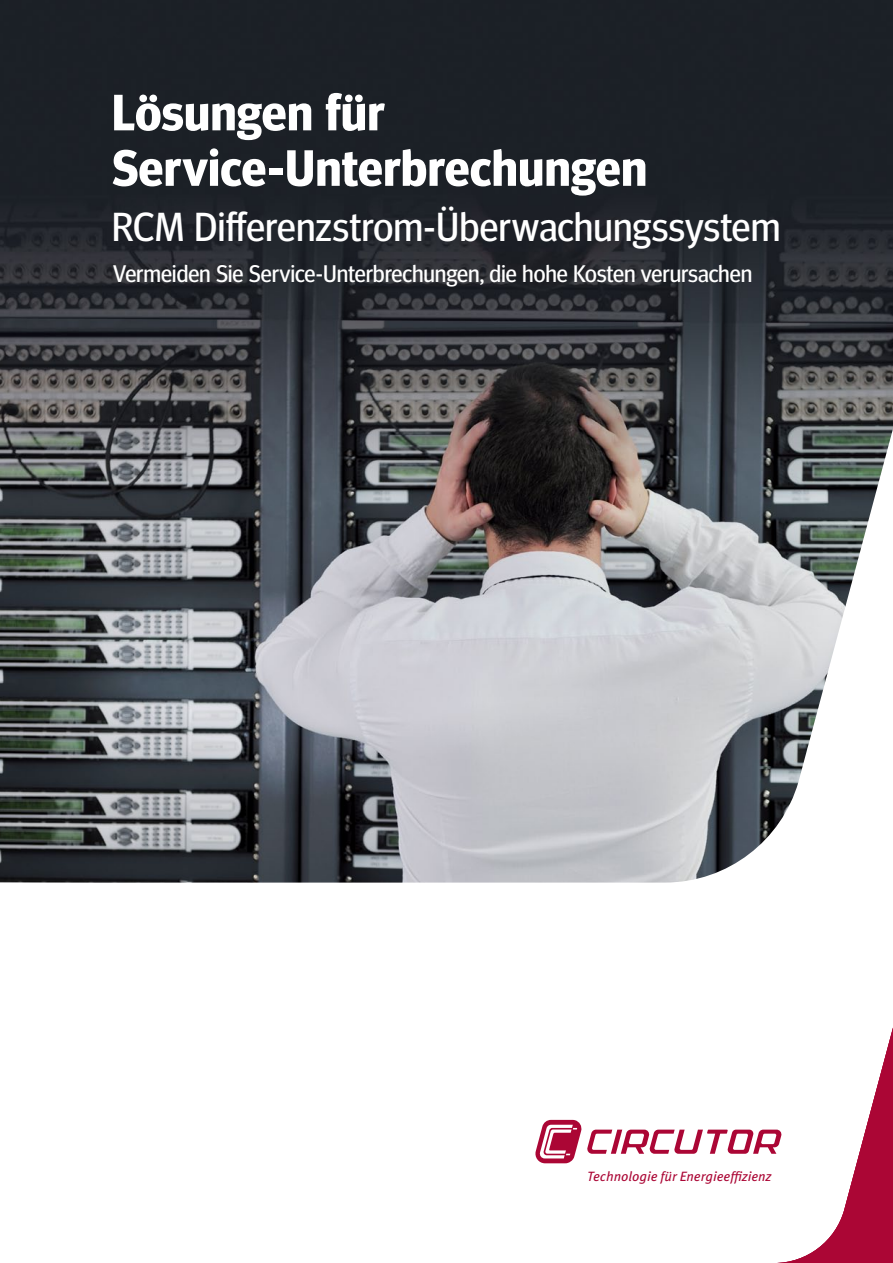
<style>
.page{position:relative;width:893px;height:1263px;background:#fff}
.page>*{position:absolute;margin:0;border:0;box-sizing:border-box;transform-origin:0 0}
.t1{font:700 51px/55.5px "Meta Head OT";letter-spacing:.005em;color:#fff}
.t2{font:40.5px "Meta Head OT";letter-spacing:.005em;color:#fff}
.t3{font:24px "Meta Head OT";letter-spacing:-.005em;color:#fff}
.t4{font:italic 13.5px "Meta Pro";color:#ab0635}
</style>
<div class="page">
<img style="left:0;top:0;width:893px;height:882px">
<svg style="left:535px;top:1027px;width:358px;height:236px"></svg>
<h1 class="t1" style="left:112px;top:84px;width:537px">Lösungen für<br>Service-Unterbrechungen</h1>
<h2 class="t2" style="left:112px;top:204px;width:670px">RCM Differenzstrom-Überwachungssystem</h2>
<p class="t3" style="left:113px;top:260px;width:641px">Vermeiden Sie Service-Unterbrechungen, die hohe Kosten verursachen</p>
<p class="t4" style="left:587px;top:1166px;width:186px">Technologie für Energieeffizienz</p>
</div>
